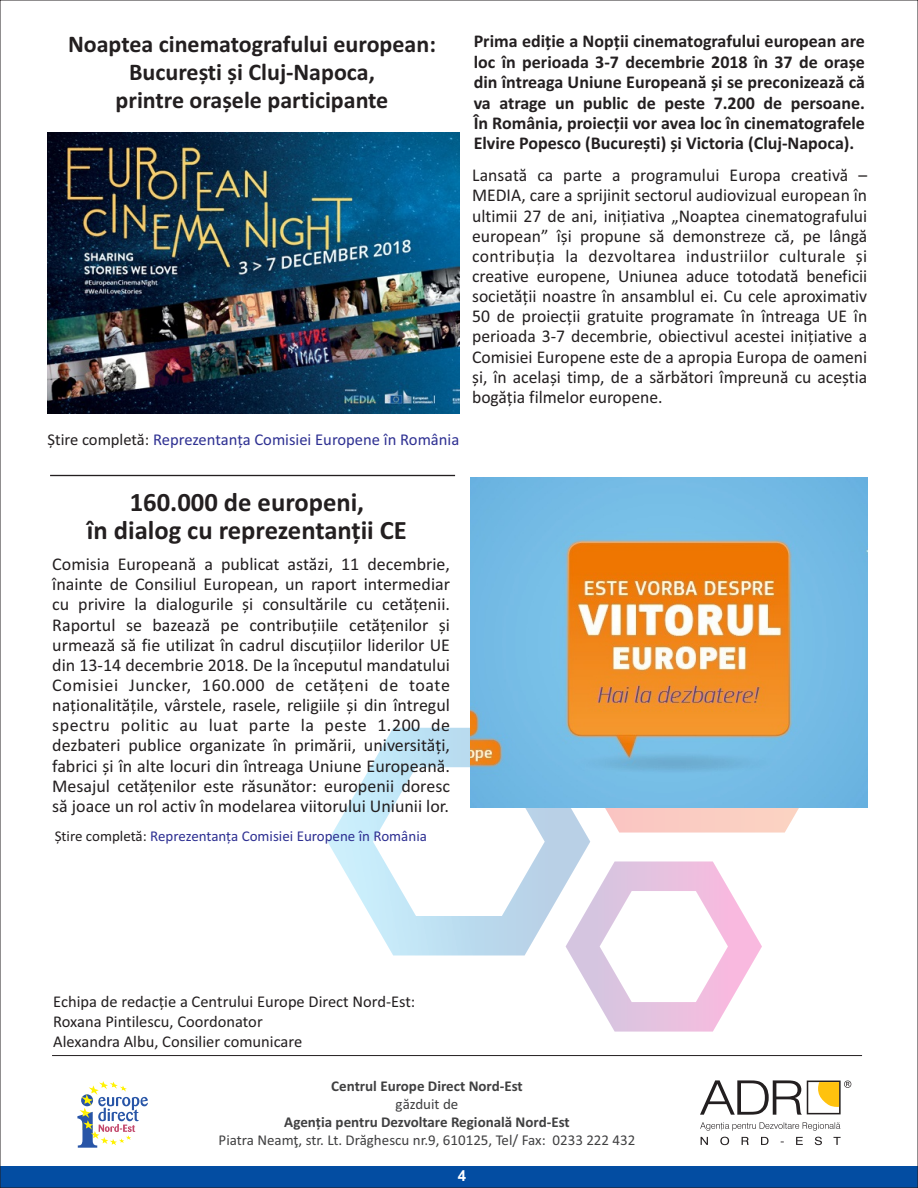
<style>
.page{position:relative;width:918px;height:1188px;background:#fff}
.page>*{position:absolute;margin:0;border:0;box-sizing:border-box;transform-origin:0 0}
.t1{font:700 26.55px/28.3px "Calibri";color:#231f20;text-align:center}
.t2{font:700 24px/28.3px "Calibri";color:#231f20;text-align:center}
.t3{font:18px/20.1px "Calibri";color:#231f20;text-align:justify}
.t4{font:700 18px/20.4px "Calibri";color:#231f20;text-align:justify}
.t5{font:16.65px "Calibri";color:#2e3092}
.t6{font:16.5px/20.1px "Calibri";color:#231f20}
.t7{font:700 15px "Calibri";color:#404041}
.t8{font:15px "Calibri";color:#404041}
.t9{font:15px "Calibri";color:#2e3092}
.t10{font:700 15px "Arial";color:#fff}
.s1{color:#231f20}
</style>
<div class="page">
<svg style="left:590px;top:807px;width:277px;height:26px"></svg>
<svg style="left:327px;top:728px;width:263px;height:228px"></svg>
<svg style="left:566px;top:861px;width:196px;height:171px"></svg>
<div style="left:0;top:1166px;width:918px;height:22px;background:#034da2"></div>
<hr style="left:52px;top:1055px;width:810px;height:1px;background:#231f20">
<svg style="left:701px;top:1137px;width:140px;height:8px"></svg>
<svg style="left:700px;top:1122px;width:140px;height:9px"></svg>
<svg style="left:700px;top:1080px;width:151px;height:35px"></svg>
<svg style="left:77px;top:1081px;width:71px;height:67px"></svg>
<hr style="left:50px;top:475px;width:405px;height:1px;background:#231f20">
<img style="left:47px;top:132px;width:412px;height:281px">
<img style="left:471px;top:478px;width:396px;height:329px">
<h2 class="t2" style="left:68px;top:32px;width:369px">Noaptea cinematografului european:<br>București și Cluj-Napoca,<br>printre orașele participante</h2>
<p class="t5" style="left:47px;top:433px;width:413px"><span class="s1">Știre completă:</span> Reprezentanța Comisiei Europene în România</p>
<p class="t4" style="left:474px;top:33px;width:393px">Prima ediție a Nopții cinematografului european are loc în perioada 3-7 decembrie 2018 în 37 de orașe din întreaga Uniune Europeană și se preconizează că va atrage un public de peste 7.200 de persoane.<br>În România, proiecții vor avea loc în cinematografele Elvire Popesco (București) și Victoria (Cluj-Napoca).</p>
<p class="t3" style="left:472px;top:167px;width:397px">Lansată ca parte a programului Europa creativă – MEDIA, care a sprijinit sectorul audiovizual european în ultimii 27 de ani, inițiativa „Noaptea cinematografului european” își propune să demonstreze că, pe lângă contribuția la dezvoltarea industriilor culturale și creative europene, Uniunea aduce totodată beneficii societății noastre în ansamblul ei. Cu cele aproximativ 50 de proiecții gratuite programate în întreaga UE în perioada 3-7 decembrie, obiectivul acestei inițiative a Comisiei Europene este de a apropia Europa de oameni și, în același timp, de a sărbători împreună cu aceștia bogăția filmelor europene.</p>
<h1 class="t1" style="left:87px;top:490px;width:322px">160.000 de europeni,<br>în dialog cu reprezentanții CE</h1>
<p class="t3" style="left:52px;top:556px;width:399px">Comisia Europeană a publicat astăzi, 11 decembrie, înainte de Consiliul European, un raport intermediar cu privire la dialogurile și consultările cu cetățenii.<br>Raportul se bazează pe contribuțiile cetățenilor și urmează să fie utilizat în cadrul discuțiilor liderilor UE din 13-14 decembrie 2018. De la începutul mandatului Comisiei Juncker, 160.000 de cetățeni de toate naționalitățile, vârstele, rasele, religiile și din întregul spectru politic au luat parte la peste 1.200 de dezbateri publice organizate în primării, universități, fabrici și în alte locuri din întreaga Uniune Europeană.<br>Mesajul cetățenilor este răsunător: europenii doresc să joace un rol activ în modelarea viitorului Uniunii lor.</p>
<p class="t9" style="left:55px;top:829px;width:374px"><span class="s1">Știre completă:</span> Reprezentanța Comisiei Europene în România</p>
<p class="t6" style="left:53px;top:993px;width:364px">Echipa de redacție a Centrului Europe Direct Nord-Est:<br>Roxana Pintilescu, Coordonator<br>Alexandra Albu, Consilier comunicare</p>
<p class="t7" style="left:331px;top:1079px;width:193px">Centrul Europe Direct Nord-Est</p>
<p class="t8" style="left:396px;top:1098px;width:64px">găzduit de</p>
<p class="t7" style="left:284px;top:1116px;width:287px">Agenția pentru Dezvoltare Regională Nord-Est</p>
<p class="t8" style="left:219px;top:1134px;width:418px">Piatra Neamţ, str. Lt. Drăghescu nr.9, 610125, Tel/ Fax: 0233 222 432</p>
<p class="t10" style="left:458px;top:1170px;width:10px">4</p>
</div>
